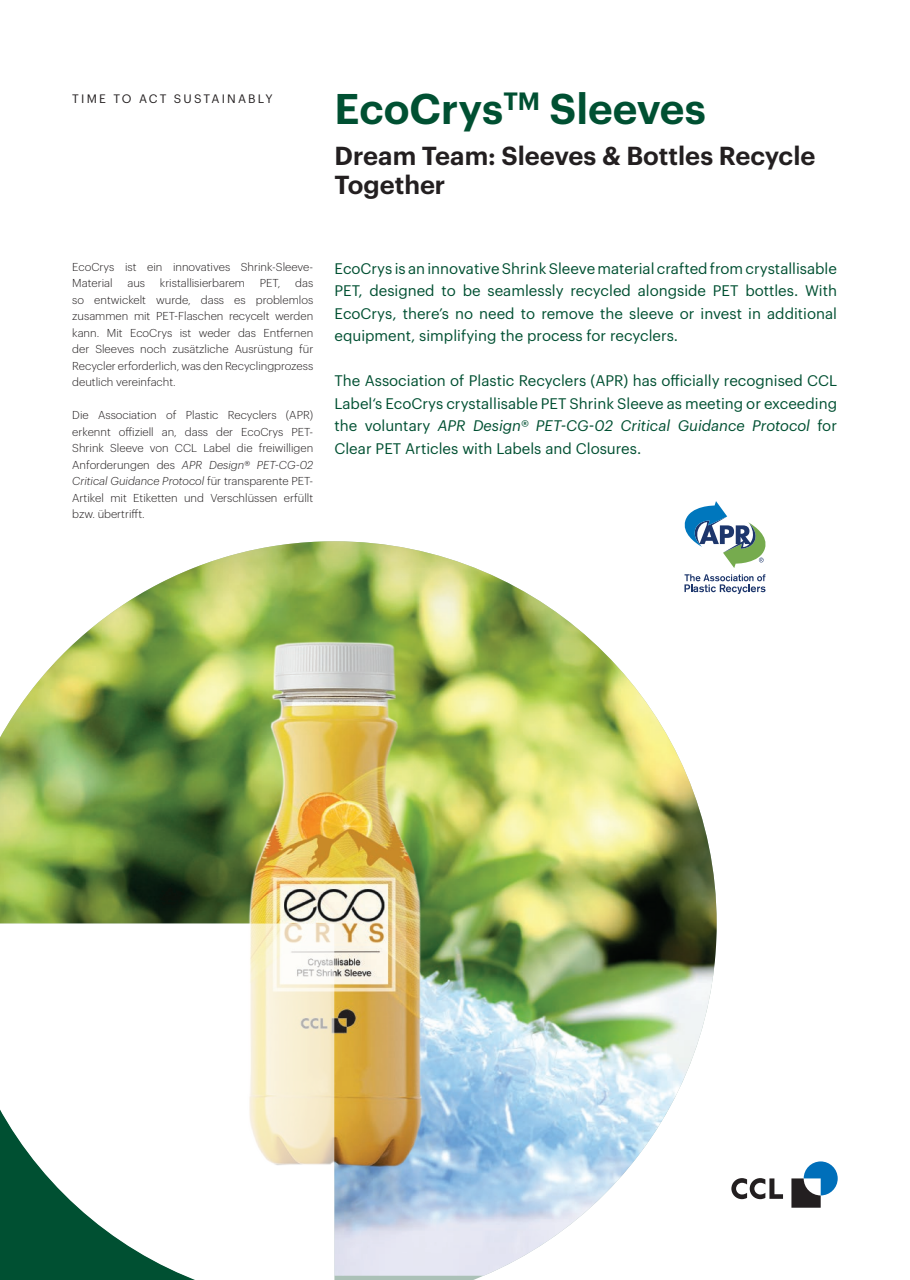
<style>
.page{position:relative;width:910px;height:1280px;background:#fff}
.page>*{position:absolute;margin:0;border:0;box-sizing:border-box;transform-origin:0 0}
.t1{font:600 42px "Graphik";color:#005032}
.t2{font:600 25.5px/28.5px "Graphik";color:#231f20}
.t3{font:15px/22.5px "Graphik";color:#005032;text-align:justify}
.t4{font:12px "Graphik";letter-spacing:.18em;color:#231f20}
.t5{font:300 11.25px/16.5px "Graphik";color:#231f20;text-align:justify}
.s1{font-style:italic}
</style>
<div class="page">
<svg style="left:731px;top:1178px;width:52px;height:21px"></svg>
<svg style="left:791px;top:1161px;width:47px;height:47px"></svg>
<img style="left:0;top:541px;width:717px;height:735px">
<img style="left:159px;top:608px;width:359px;height:602px">
<svg style="left:0;top:923px;width:334px;height:357px"></svg>
<svg style="left:684px;top:501px;width:81px;height:67px"></svg>
<svg style="left:684px;top:574px;width:81px;height:20px"></svg>
<p class="t4" style="left:72px;top:90px;width:202px">TIME TO ACT SUSTAINABLY</p>
<h1 class="t1" style="left:334px;top:77px;width:373px">EcoCrys<sup>TM</sup> Sleeves</h1>
<h2 class="t2" style="left:334px;top:140px;width:482px">Dream Team: Sleeves &amp; Bottles Recycle<br>Together</h2>
<p class="t5" style="left:72px;top:258px;width:242px">EcoCrys ist ein innovatives Shrink-Sleeve-<br>Material</p>
<p class="t5" style="left:72px;top:274px;width:242px;text-indent:223px">das so entwickelt wurde, dass es problemlos zusammen mit PET-Flaschen recycelt werden kann. Mit EcoCrys ist weder das Entfernen der Sleeves noch zusätzliche Ausrüstung für Recycler erforderlich, was den Recyclingprozess deutlich vereinfacht.</p>
<p class="t5" style="left:72px;top:406px;width:242px">Die Association of Plastic Recyclers (APR) erkennt offiziell an, dass der EcoCrys PET-Shrink Sleeve von CCL Label die freiwilligen Anforderungen des <span class="s1">APR Design® PET-CG-02<br>Critical Guidance Protocol</span> für transparente PET-Artikel mit Etiketten und Verschlüssen erfüllt bzw. übertrifft.</p>
<p class="t5" style="left:127px;top:274px;width:19px">aus</p>
<p class="t5" style="left:160px;top:274px;width:87px">kristallisierbarem</p>
<p class="t5" style="left:260px;top:274px;width:22px">PET,</p>
<p class="t3" style="left:334px;top:256px;width:504px">EcoCrys is an innovative Shrink Sleeve material crafted from crystallisable PET, designed to be seamlessly recycled alongside PET bottles. With EcoCrys, there’s no need to remove the sleeve or invest in additional equipment, simplifying the process for recyclers.</p>
<p class="t3" style="left:334px;top:368px;width:504px">The Association of Plastic Recyclers (APR) has officially recognised CCL Label‘s EcoCrys crystallisable PET Shrink Sleeve as meeting or exceeding the voluntary <span class="s1">APR Design® PET-CG-02 Critical Guidance Protocol</span> for Clear PET Articles with Labels and Closures.</p>
</div>
